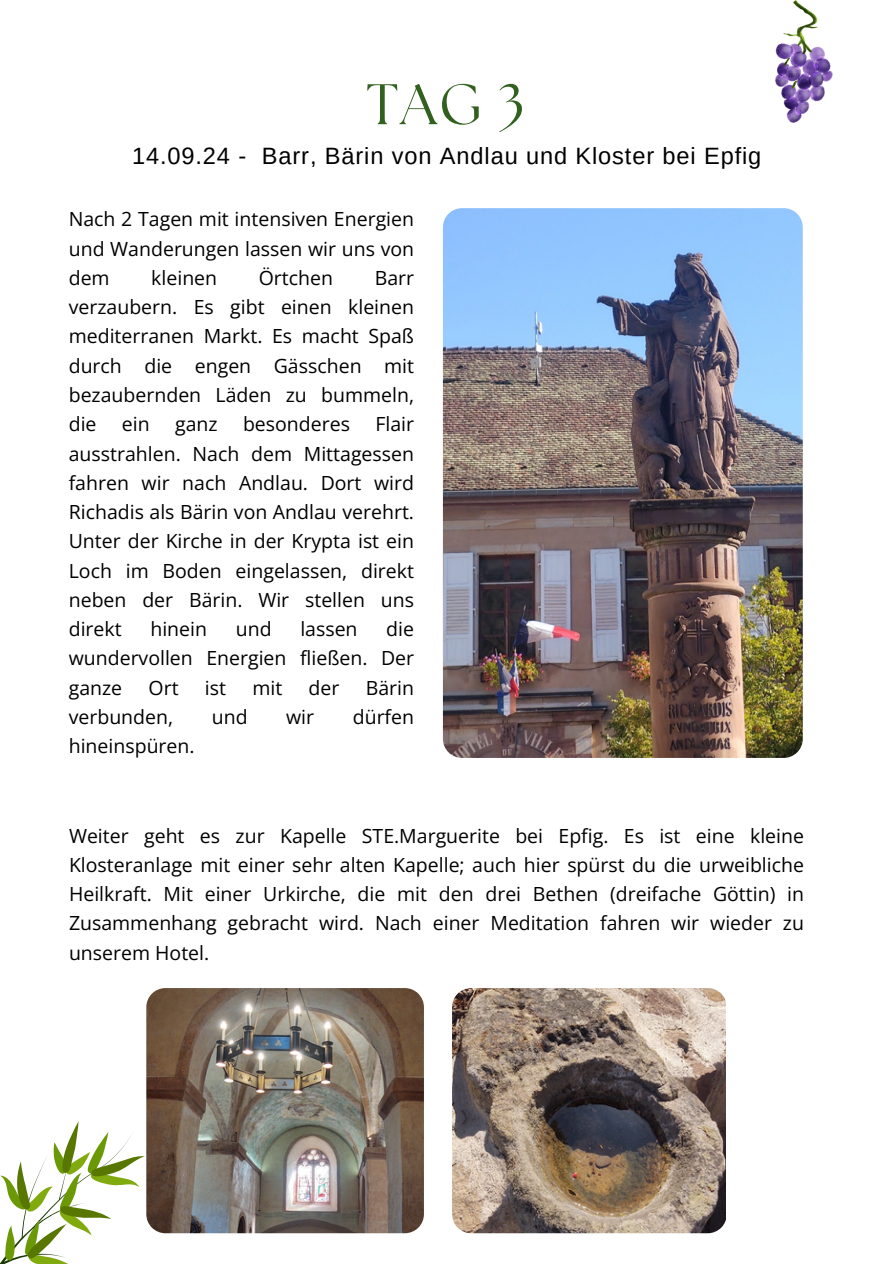
<style>
.page{position:relative;width:893px;height:1264px;background:#fff}
.page>*{position:absolute;margin:0;border:0;box-sizing:border-box;transform-origin:0 0}
.t1{font:57px "The Seasons";color:#32601e}
.t2{font:23.55px "Arimo";letter-spacing:.035em;color:#000}
.t3{font:19.5px/29.2px "Open Sans";color:#000;text-align:justify}
</style>
<div class="page">
<svg style="left:0;top:1121px;width:145px;height:142px"></svg>
<img style="left:443px;top:208px;width:359px;height:549px">
<img style="left:775px;top:0;width:57px;height:123px">
<img style="left:146px;top:988px;width:277px;height:245px">
<img style="left:452px;top:988px;width:273px;height:245px">
<h1 class="t1" style="left:366px;top:79px;width:159px">TAG 3</h1>
<p class="t2" style="left:132px;top:143px;width:630px">14.09.24 - Barr, Bärin von Andlau und Kloster bei Epfig</p>
<p class="t3" style="left:69px;top:204px;width:347px">Nach 2 Tagen mit intensiven Energien und Wanderungen lassen wir uns von dem</p>
<p class="t3" style="left:151px;top:263px;width:67px">kleinen</p>
<p class="t3" style="left:259px;top:263px;width:76px">Örtchen</p>
<p class="t3" style="left:69px;top:263px;width:347px;text-indent:306px">Barr verzaubern. Es gibt einen kleinen mediterranen Markt. Es macht Spaß durch die engen Gässchen mit bezaubernden Läden zu bummeln, die</p>
<p class="t3" style="left:69px;top:409px;width:347px;text-indent:306px">Flair ausstrahlen. Nach dem Mittagessen fahren wir nach Andlau. Dort wird Richadis als Bärin von Andlau verehrt.<br>Unter der Kirche in der Krypta ist ein Loch im Boden eingelassen, direkt neben der Bärin. Wir stellen uns direkt</p>
<p class="t3" style="left:122px;top:409px;width:29px">ein</p>
<p class="t3" style="left:175px;top:409px;width:44px">ganz</p>
<p class="t3" style="left:243px;top:409px;width:108px">besonderes</p>
<p class="t3" style="left:69px;top:614px;width:347px;text-indent:317px">die wundervollen Energien fließen. Der ganze</p>
<p class="t3" style="left:150px;top:614px;width:58px">hinein</p>
<p class="t3" style="left:236px;top:614px;width:37px">und</p>
<p class="t3" style="left:300px;top:614px;width:59px">lassen</p>
<p class="t3" style="left:148px;top:672px;width:32px">Ort</p>
<p class="t3" style="left:205px;top:672px;width:23px">ist</p>
<p class="t3" style="left:252px;top:672px;width:31px">mit</p>
<p class="t3" style="left:308px;top:672px;width:32px">der</p>
<p class="t3" style="left:366px;top:672px;width:50px">Bärin</p>
<p class="t3" style="left:69px;top:701px;width:106px">verbunden,</p>
<p class="t3" style="left:212px;top:701px;width:37px">und</p>
<p class="t3" style="left:286px;top:701px;width:29px">wir</p>
<p class="t3" style="left:353px;top:701px;width:63px">dürfen</p>
<p class="t3" style="left:69px;top:731px;width:127px">hineinspüren.</p>
<p class="t3" style="left:69px;top:820px;width:736px">Weiter geht es zur Kapelle STE.Marguerite bei Epfig. Es ist eine kleine Klosteranlage mit einer sehr alten Kapelle; auch hier spürst du die urweibliche Heilkraft. Mit einer Urkirche, die mit den drei Bethen (dreifache Göttin) in Zusammenhang gebracht wird. Nach einer Meditation fahren wir wieder zu unserem Hotel.</p>
</div>
